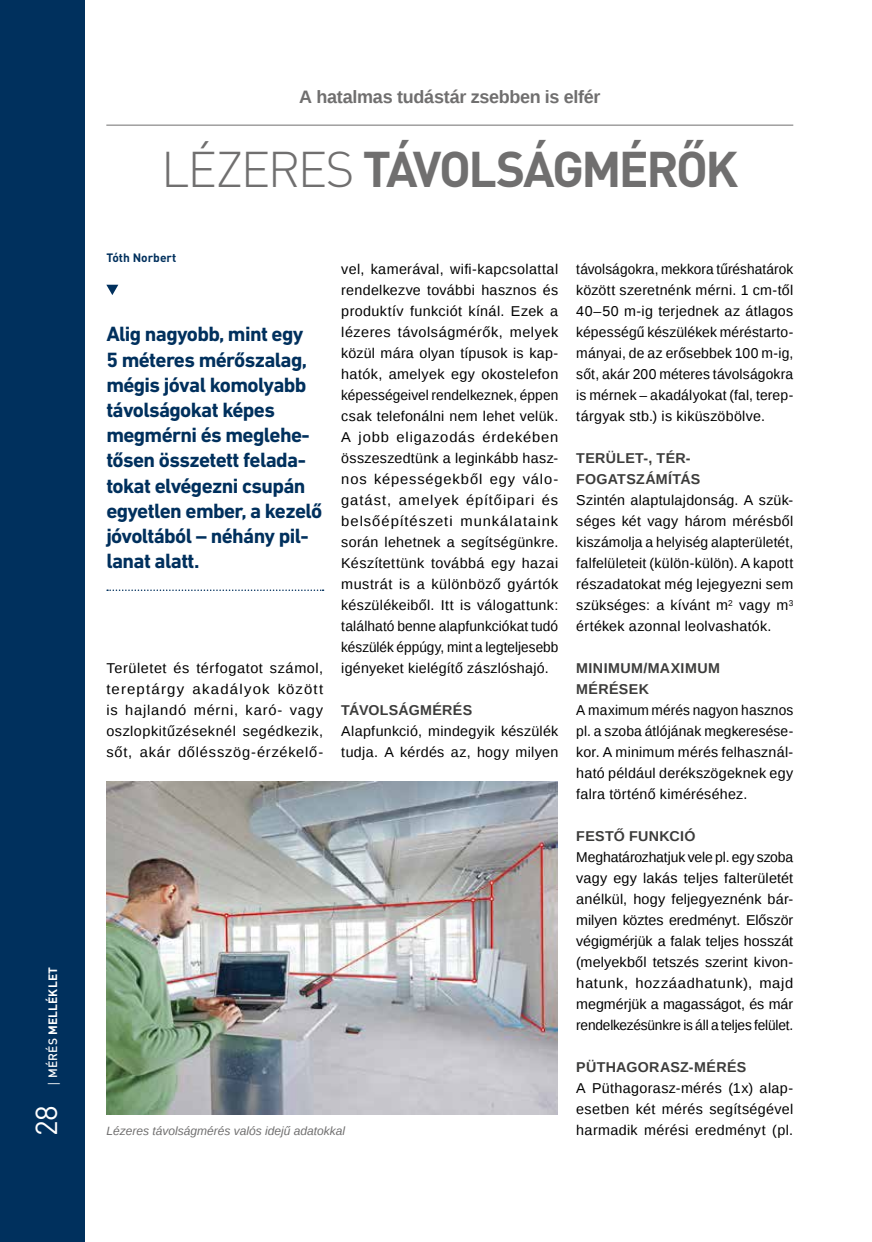
<style>
.page{position:relative;width:872px;height:1242px;background:#fff}
.page>*{position:absolute;margin:0;border:0;box-sizing:border-box;transform-origin:0 0}
.t1{font:700 49.5px "DIN Pro";letter-spacing:-.05em;color:#706f6f}
.t2{font:30px "DIN Pro";color:#fff}
.t3{font:700 21px/25.2px "DIN Next LT Pro";letter-spacing:-.03em;color:#00305d}
.t4{font:700 18px "Liberation Sans";letter-spacing:-.02em;color:#706f6f}
.t5{font:14.25px/21px "Liberation Sans";letter-spacing:.02em;color:#000;text-align:justify}
.t6{font:14.25px/21px "Liberation Sans";letter-spacing:.02em;color:#000;text-align:justify;scale:.96 1}
.t7{font:700 14.25px/21px "Liberation Sans";letter-spacing:.025em;color:#3c3c3b}
.t8{font:italic 12px "Liberation Sans";color:#706f6f}
.t9{font:700 12px "DIN Pro";letter-spacing:.01em;color:#fff}
.t10{font:700 12px "DIN Pro";color:#00305d}
.s1{font-family:"Open Sans";font-weight:400}
.s2{font-weight:500}
.s3{font-weight:300}
</style>
<div class="page">
<div style="left:0;top:0;width:85px;height:1242px;background:#00305d"></div>
<svg style="left:107px;top:589px;width:216px;height:2px"></svg>
<svg style="left:106px;top:285px;width:12px;height:10px"></svg>
<hr style="left:106px;top:125px;width:687px;height:1px;background:#706f6f">
<img style="left:106px;top:781px;width:451px;height:333px">
<p class="t9" style="left:45px;top:1087px;width:122px;rotate:-90deg"><span class="s1">|</span> <span class="s2">MÉRÉS</span> MELLÉKLET</p>
<h2 class="t2" style="left:26px;top:1136px;width:33px;rotate:-90deg">28</h2>
<p class="t4" style="left:299px;top:85px;width:303px">A hatalmas tudástár zsebben is elfér</p>
<h1 class="t1" style="left:161px;top:135px;width:579px"><span class="s3">LÉZERES</span> TÁVOLSÁGMÉRŐK</h1>
<p class="t10" style="left:106px;top:250px;width:71px">Tóth Norbert</p>
<h3 class="t3" style="left:106px;top:321px;width:218px">Alig nagyobb, mint egy<br>5 méteres mérőszalag, mégis jóval komolyabb távolságokat képes megmérni és meglehe&shy;tősen összetett felada&shy;tokat elvégezni csupán egyetlen ember, a kezelő jóvoltából – néhány pil&shy;lanat alatt.</h3>
<p class="t5" style="left:106px;top:658px;width:218px">Területet és térfogatot számol, tereptárgy akadályok között is hajlandó mérni, karó- vagy oszlopkitűzéseknél segédkezik, sőt, akár dőlésszög-érzékelő-</p>
<p class="t5" style="left:341px;top:259px;width:218px">vel, kamerával, wifi-kapcsolattal rendelkezve további hasznos és produktív funkciót kínál. Ezek a lézeres távolságmérők, melyek közül mára olyan típusok is kap&shy;hatók, amelyek egy okostelefon képességeivel rendelkeznek, éppen csak telefonálni nem lehet velük.<br>A jobb eligazodás érdekében összeszedtünk a leginkább hasz&shy;nos képességekből egy válo&shy;gatást, amelyek építőipari és belsőépítészeti munkálataink során lehetnek a segítségünkre.<br>Készítettünk továbbá egy hazai mustrát is a különböző gyártók készülékeiből. Itt is válogattunk: található benne alapfunkciókat tudó készülék éppúgy, mint a legteljesebb igényeket kielégítő zászlóshajó.</p>
<p class="t7" style="left:341px;top:699px;width:132px">TÁVOLSÁGMÉRÉS</p>
<p class="t5" style="left:341px;top:721px;width:218px">Alapfunkció, mindegyik készülék tudja. A kérdés az, hogy milyen</p>
<p class="t8" style="left:106px;top:1123px;width:240px">Lézeres távolságmérés valós idejű adatokkal</p>
<p class="t6" style="left:576px;top:259px;width:227px">távolságokra, mekkora tűréshatárok között szeretnénk mérni. 1 cm-től 40–50 m-ig terjednek az átlagos képességű készülékek méréstarto&shy;mányai, de az erősebbek 100 m-ig, sőt, akár 200 méteres távolságokra is mérnek – akadályokat (fal, terep&shy;tárgyak stb.) is kiküszöbölve.</p>
<p class="t7" style="left:576px;top:447px;width:125px">TERÜLET-, TÉR-<br>FOGATSZÁMÍTÁS</p>
<p class="t5" style="left:576px;top:490px;width:218px">Szintén alaptulajdonság. A szük&shy;séges két vagy három mérésből kiszámolja a helyiség alapterületét, falfelületeit (külön-külön). A kapott részadatokat még lejegyezni sem szükséges: a kívánt m<sup>2</sup> vagy m<sup>3 </sup>értékek azonnal leolvashatók.</p>
<p class="t7" style="left:576px;top:657px;width:145px">MINIMUM/MAXIMUM<br>MÉRÉSEK</p>
<p class="t6" style="left:576px;top:700px;width:227px">A maximum mérés nagyon hasznos pl. a szoba átlójának megkeresése&shy;kor. A minimum mérés felhasznál&shy;ható például derékszögeknek egy falra történő kiméréséhez.</p>
<p class="t7" style="left:576px;top:825px;width:121px">FESTŐ FUNKCIÓ</p>
<p class="t5" style="left:576px;top:847px;width:218px">Meghatározhatjuk vele pl. egy szoba vagy egy lakás teljes falterületét anélkül, hogy feljegyeznénk bár&shy;milyen köztes eredményt. Először végigmérjük a falak teljes hosszát (melyekből tetszés szerint kivon&shy;hatunk, hozzáadhatunk), majd megmérjük a magasságot, és már rendelkezésünkre is áll a teljes felület.</p>
<p class="t7" style="left:576px;top:1056px;width:172px">PÜTHAGORASZ-MÉRÉS</p>
<p class="t5" style="left:576px;top:1078px;width:218px">A Püthagorasz-mérés (1x) alap&shy;esetben két mérés segítségével harmadik mérési eredményt (pl.</p>
</div>
